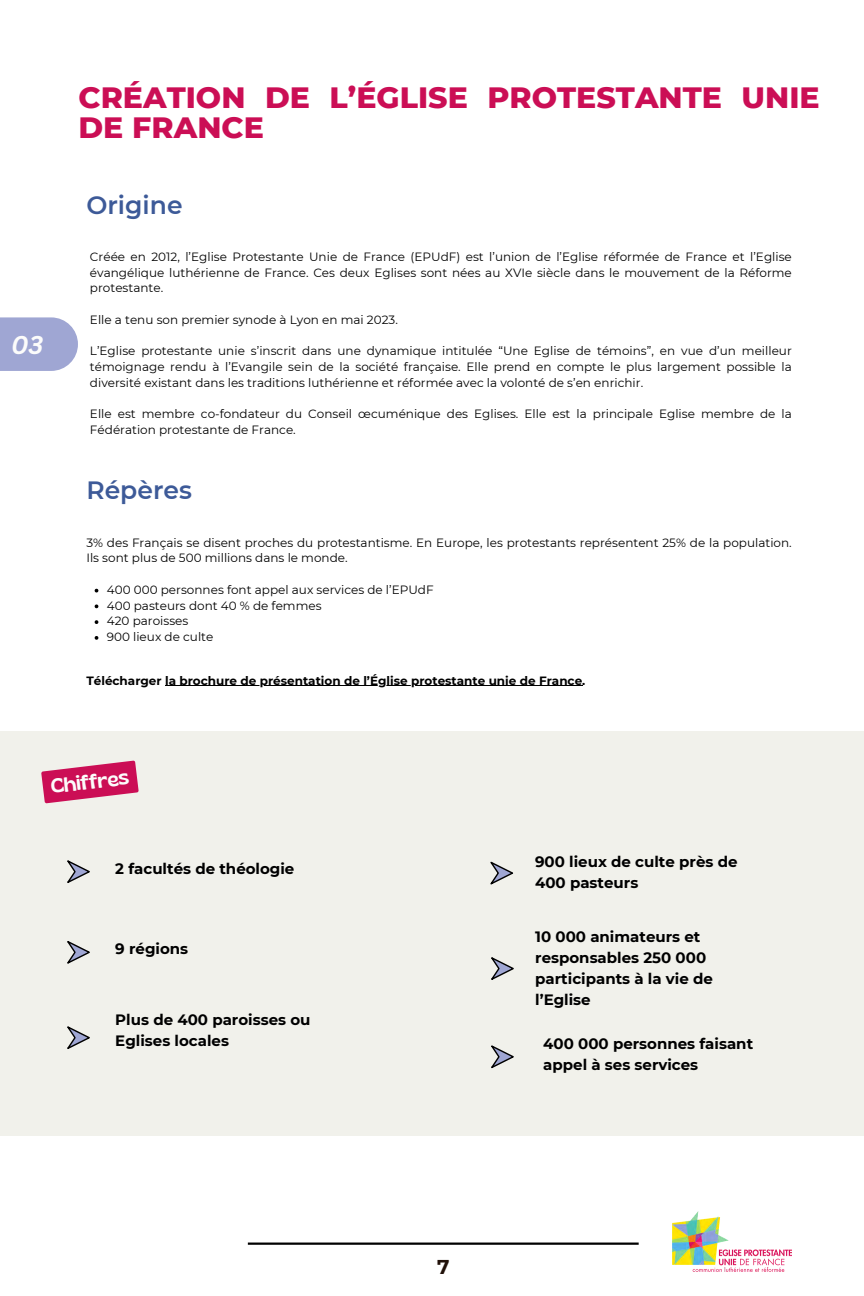
<style>
.page{position:relative;width:864px;height:1296px;background:#fff}
.page>*{position:absolute;margin:0;border:0;box-sizing:border-box;transform-origin:0 0}
.t1{font:800 30px/30px "Montserrat";color:#cb0e55}
.t2{font:600 25px "Montserrat";color:#3d5a98}
.t3{font:italic 700 25px "Canva Sans";color:#fcfcfb}
.t4{font:20px "Gliker";color:#fcfcfb}
.t5{font:700 20px "Montserrat";color:#211109}
.t6{font:700 15px/21px "Montserrat";color:#000}
.t7{font:12px/15.8px "Montserrat";color:#000}
.t8{font:700 12px "Montserrat";color:#000}
</style>
<div class="page">
<div style="left:0;top:731px;width:863px;height:404px;background:#f1f1eb"></div>
<svg style="left:67px;top:860px;width:23px;height:23px"></svg>
<svg style="left:67px;top:941px;width:23px;height:23px"></svg>
<svg style="left:67px;top:1026px;width:23px;height:23px"></svg>
<svg style="left:490px;top:862px;width:23px;height:23px"></svg>
<svg style="left:491px;top:957px;width:23px;height:23px"></svg>
<svg style="left:491px;top:1045px;width:23px;height:24px"></svg>
<img style="left:673px;top:1212px;width:119px;height:60px">
<hr style="left:248px;top:1243px;width:391px;height:2px;background:#000">
<svg style="left:41px;top:760px;width:98px;height:43px"></svg>
<svg style="left:95px;top:604px;width:3px;height:4px"></svg>
<svg style="left:95px;top:620px;width:3px;height:4px"></svg>
<svg style="left:95px;top:636px;width:3px;height:4px"></svg>
<hr style="left:165px;top:685px;width:417px;height:1px;background:#000">
<div style="left:0;top:317px;width:78px;height:54px;background:#9fa6d3"></div>
<h1 class="t1" style="left:79px;top:82px;width:743px">CRÉATION DE L’ÉGLISE PROTESTANTE UNIE<br>DE FRANCE</h1>
<h2 class="t3" style="left:11px;top:327px;width:34px">03</h2>
<h2 class="t2" style="left:86px;top:189px;width:98px">Origine</h2>
<p class="t7" style="left:90px;top:249px;width:703px;text-align:justify">Créée en 2012, l’Eglise Protestante Unie de France (EPUdF) est l’union de l’Eglise réformée de France et l’Eglise évangélique luthérienne de France. Ces deux Eglises sont nées au XVIe siècle dans le mouvement de la Réforme protestante.</p>
<p class="t7" style="left:90px;top:312px;width:309px">Elle a tenu son premier synode à Lyon en mai 2023.</p>
<p class="t7" style="left:90px;top:343px;width:703px;text-align:justify">L’Eglise protestante unie s’inscrit dans une dynamique intitulée “Une Eglise de témoins”, en vue d’un meilleur témoignage rendu à l’Evangile sein de la société française. Elle prend en compte le plus largement possible la diversité existant dans les traditions luthérienne et réformée avec la volonté de s’en enrichir.</p>
<p class="t7" style="left:90px;top:406px;width:703px">Elle est membre co-fondateur du Conseil œcuménique des Eglises. Elle est la principale Eglise membre de la<br>Fédération protestante de France.</p>
<h2 class="t2" style="left:86px;top:475px;width:107px">Répères</h2>
<p class="t7" style="left:86px;top:535px;width:707px">3% des Français se disent proches du protestantisme. En Europe, les protestants représentent 25% de la population.<br>Ils sont plus de 500 millions dans le monde.</p>
<p class="t7" style="left:107px;top:582px;width:328px">400 000 personnes font appel aux services de l’EPUdF<br>400 pasteurs dont 40 % de femmes<br>420 paroisses<br>900 lieux de culte</p>
<p class="t8" style="left:86px;top:673px;width:501px">Télécharger la brochure de présentation de l’Église protestante unie de France.</p>
<h3 class="t4" style="left:49px;top:774px;width:80px;rotate:-7deg">Chiffres</h3>
<p class="t6" style="left:115px;top:858px;width:181px">2 facultés de théologie</p>
<p class="t6" style="left:115px;top:938px;width:74px">9 régions</p>
<p class="t6" style="left:115px;top:1010px;width:197px">Plus de 400 paroisses ou<br>Eglises locales</p>
<h3 class="t5" style="left:437px;top:1255px;width:14px">7</h3>
<p class="t6" style="left:535px;top:851px;width:204px">900 lieux de culte près de<br>400 pasteurs</p>
<p class="t6" style="left:535px;top:926px;width:179px">10 000 animateurs et responsables 250 000 participants à la vie de l’Eglise</p>
<p class="t6" style="left:543px;top:1033px;width:211px">400 000 personnes faisant appel à ses services</p>
</div>
